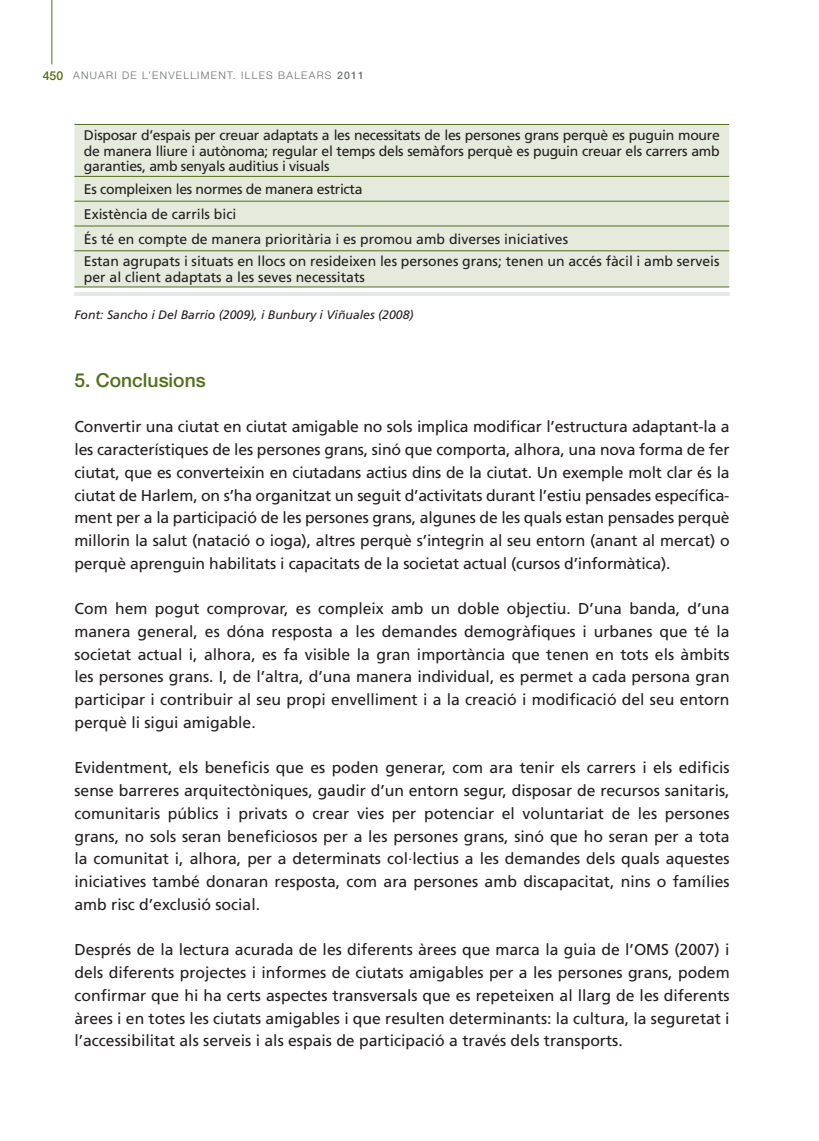
<style>
.page{position:relative;width:819px;height:1141px;background:#fff}
.page>*{position:absolute;margin:0;border:0;box-sizing:border-box;transform-origin:0 0}
.t1{font:500 19.25px "Helvetica Neue LT Std";color:#506f18}
.t2{font:15.75px/22.8px "Frutiger LT Std";color:#231f20;text-align:justify}
.t3{font:14px/15.8px "Frutiger LT Std";color:#231f20}
.t4{font:italic 12.25px "Frutiger LT Std";color:#231f20}
.t5{font:300 10.5px "Helvetica Neue LT Std";letter-spacing:.12em;color:#6d6f71}
.s1{font-weight:500;font-size:12.25px;color:#506f18}
.s2{font-weight:500}
</style>
<div class="page">
<hr style="left:52px;top:0;width:1px;height:64px;background:#506f18">
<div style="left:74px;top:125px;width:655px;height:162px;background:#e5eadc"></div>
<hr style="left:74px;top:124px;width:655px;height:1px;background:#506f18">
<hr style="left:74px;top:176px;width:655px;height:1px;background:#506f18">
<hr style="left:74px;top:201px;width:655px;height:1px;background:#506f18">
<hr style="left:74px;top:226px;width:655px;height:1px;background:#506f18">
<hr style="left:74px;top:250px;width:655px;height:1px;background:#506f18">
<hr style="left:74px;top:287px;width:655px;height:1px;background:#506f18">
<hr style="left:74px;top:292px;width:655px;height:4px;background:#e7e8e8">
<p class="t5" style="left:43px;top:69px;width:323px"><span class="s1">450</span> ANUARI DE L’ENVELLIMENT. ILLES BALEARS <span class="s2">2011</span></p>
<p class="t3" style="left:84px;top:127px;width:637px;text-align:justify">Disposar d’espais per creuar adaptats a les necessitats de les persones grans perquè es puguin moure de manera lliure i autònoma; regular el temps dels semàfors perquè es puguin creuar els carrers amb garanties, amb senyals auditius i visuals</p>
<p class="t3" style="left:84px;top:177px;width:485px;line-height:24.8px">Es compleixen les normes de manera estricta<br>Existència de carrils bici<br>És té en compte de manera prioritària i es promou amb diverses iniciatives</p>
<p class="t3" style="left:84px;top:254px;width:637px">Estan agrupats i situats en llocs on resideixen les persones grans; tenen un accés fàcil i amb serveis per al client adaptats a les seves necessitats</p>
<p class="t4" style="left:74px;top:307px;width:341px">Font: Sancho i Del Barrio (2009), i Bunbury i Viñuales (2008)</p>
<p class="t1" style="left:74px;top:368px;width:133px">5. Conclusions</p>
<p class="t2" style="left:74px;top:415px;width:656px">Convertir una ciutat en ciutat amigable no sols implica modificar l’estructura adaptant-la a les característiques de les persones grans, sinó que comporta, alhora, una nova forma de fer ciutat, que es converteixin en ciutadans actius dins de la ciutat. Un exemple molt clar és la ciutat de Harlem, on s’ha organitzat un seguit d’activitats durant l’estiu pensades específica&shy;ment per a la participació de les persones grans, algunes de les quals estan pensades perquè millorin la salut (natació o ioga), altres perquè s’integrin al seu entorn (anant al mercat) o perquè aprenguin habilitats i capacitats de la societat actual (cursos d’informàtica).</p>
<p class="t2" style="left:74px;top:597px;width:656px">Com hem pogut comprovar, es compleix amb un doble objectiu. D’una banda, d’una manera general, es dóna resposta a les demandes demogràfiques i urbanes que té la societat actual i, alhora, es fa visible la gran importància que tenen en tots els àmbits les persones grans. I, de l’altra, d’una manera individual, es permet a cada persona gran participar i contribuir al seu propi envelliment i a la creació i modificació del seu entorn perquè li sigui amigable.</p>
<p class="t2" style="left:74px;top:757px;width:656px">Evidentment, els beneficis que es poden generar, com ara tenir els carrers i els edificis sense barreres arquitectòniques, gaudir d’un entorn segur, disposar de recursos sanitaris, comunitaris públics i privats o crear vies per potenciar el voluntariat de les persones grans, no sols seran beneficiosos per a les persones grans, sinó que ho seran per a tota la comunitat i, alhora, per a determinats col·lectius a les demandes dels quals aquestes iniciatives també donaran resposta, com ara persones amb discapacitat, nins o famílies amb risc d’exclusió social.</p>
<p class="t2" style="left:74px;top:939px;width:656px">Després de la lectura acurada de les diferents àrees que marca la guia de l’OMS (2007) i dels diferents projectes i informes de ciutats amigables per a les persones grans, podem confirmar que hi ha certs aspectes transversals que es repeteixen al llarg de les diferents àrees i en totes les ciutats amigables i que resulten determinants: la cultura, la seguretat i l’accessibilitat als serveis i als espais de participació a través dels transports.</p>
</div>
